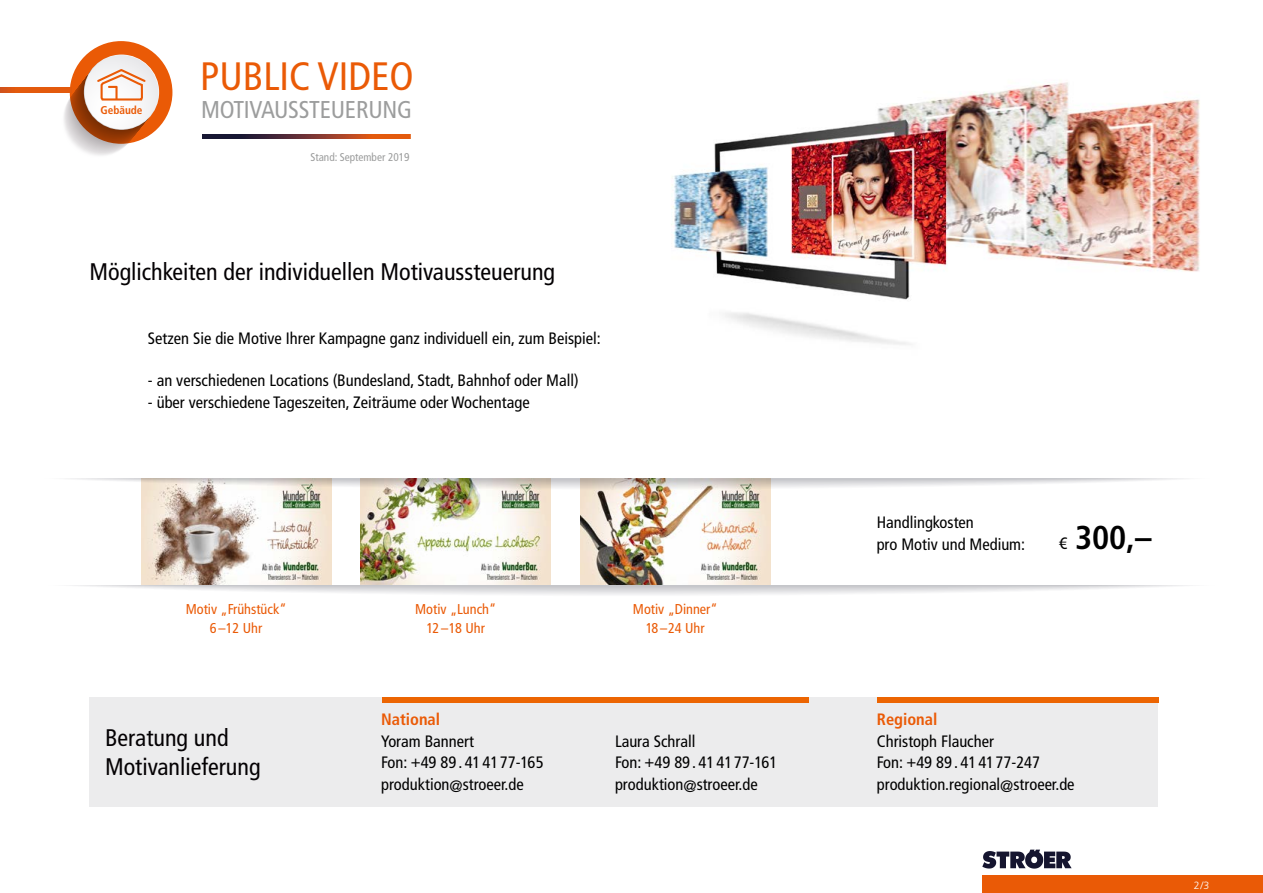
<style>
.page{position:relative;width:1263px;height:893px;background:#fff}
.page>*{position:absolute;margin:0;border:0;box-sizing:border-box;transform-origin:0 0}
.t1{font:condensed 39.6px "Frutiger LT Std";color:#ea5a06}
.t2{font:700 condensed 33px "Frutiger LT Std";color:#000}
.t3{font:condensed 24.3px "Frutiger LT Std";letter-spacing:-.01em;color:#9c9d9d}
.t4{font:condensed 24px/28.8px "Frutiger LT Std";color:#040103}
.t5{font:condensed 16.5px/21.5px "Frutiger LT Std";color:#000}
.t6{font:700 condensed 16.5px "Frutiger LT Std";color:#ea5a06}
.t7{font:condensed 14.25px/19.5px "Frutiger LT Std";color:#ea5a06;text-align:center}
.t8{font:condensed 11.25px "Frutiger LT Std";color:#9c9d9d}
.t9{font:700 condensed 11.25px "Frutiger LT Std";color:#ea5a06}
.t10{font:300 10.5px "Frutiger";color:#fff}
.s1{font-weight:400;font-size:16.5px}
</style>
<div class="page">
<div style="left:982px;top:876px;width:281px;height:17px;background:#ea5a06"></div>
<svg style="left:982px;top:850px;width:89px;height:19px"></svg>
<svg style="left:70px;top:41px;width:102px;height:103px;background:#cd5109"></svg>
<svg style="left:84px;top:55px;width:75px;height:75px"></svg>
<div style="left:85px;top:55px;width:73px;height:74px;background:linear-gradient(to right,#fcfcfc,#efeff1);border-radius:37px"></div>
<svg style="left:97px;top:69px;width:49px;height:32px"></svg>
<img style="left:0;top:87px;width:70px;height:5px">
<div style="left:89px;top:697px;width:1069px;height:110px;background:#ececed"></div>
<img style="left:202px;top:135px;width:208px;height:3px">
<img style="left:671px;top:82px;width:529px;height:263px">
<img style="left:580px;top:490px;width:190px;height:95px">
<img style="left:141px;top:490px;width:190px;height:95px">
<img style="left:361px;top:490px;width:190px;height:95px">
<svg style="left:70px;top:478px;width:1114px;height:12px"></svg>
<svg style="left:72px;top:585px;width:1118px;height:10px"></svg>
<div style="left:382px;top:697px;width:426px;height:5px;background:#ec6502"></div>
<div style="left:877px;top:697px;width:281px;height:5px;background:#ec6502"></div>
<p class="t9" style="left:101px;top:104px;width:44px">Gebäude</p>
<h1 class="t1" style="left:200px;top:53px;width:215px">PUBLIC VIDEO</h1>
<h3 class="t3" style="left:201px;top:96px;width:212px">MOTIVAUSSTEUERUNG</h3>
<p class="t8" style="left:310px;top:151px;width:101px">Stand: September 2019</p>
<h3 class="t4" style="left:89px;top:257px;width:467px">Möglichkeiten der individuellen Motivaussteuerung</h3>
<p class="t5" style="left:148px;top:327px;width:454px">Setzen Sie die Motive Ihrer Kampagne ganz individuell ein, zum Beispiel:</p>
<p class="t5" style="left:148px;top:370px;width:432px">- an verschiedenen Locations (Bundesland, Stadt, Bahnhof oder Mall)</p>
<p class="t5" style="left:148px;top:392px;width:383px">- über verschiedene Tageszeiten, Zeiträume oder Wochentage</p>
<p class="t7" style="left:186px;top:599px;width:102px">Motiv „Frühstück“<br>6–12 Uhr</p>
<p class="t7" style="left:415px;top:599px;width:83px">Motiv „Lunch“<br>12–18 Uhr</p>
<p class="t7" style="left:633px;top:599px;width:86px">Motiv „Dinner“<br>18 –24 Uhr</p>
<h3 class="t4" style="left:105px;top:723px;width:157px">Beratung und<br>Motivanlieferung</h3>
<p class="t6" style="left:381px;top:710px;width:61px">National</p>
<p class="t5" style="left:381px;top:731px;width:94px">Yoram Bannert</p>
<p class="t5" style="left:615px;top:731px;width:82px">Laura Schrall</p>
<p class="t5" style="left:381px;top:752px;width:164px">Fon: +49 89 . 41 4177-165</p>
<p class="t5" style="left:615px;top:752px;width:164px">Fon: +49 89 . 41 4177-161</p>
<p class="t5" style="left:381px;top:773px;width:144px">produktion@stroeer.de</p>
<p class="t5" style="left:615px;top:773px;width:144px">produktion@stroeer.de</p>
<p class="t5" style="left:877px;top:512px;width:150px">Handlingkosten<br>pro Motiv und Medium:</p>
<h2 class="t2" style="left:1059px;top:518px;width:94px"><span class="s1">€</span> 300,–</h2>
<p class="t6" style="left:877px;top:710px;width:62px">Regional</p>
<p class="t5" style="left:877px;top:731px;width:199px">Christoph Flaucher<br>Fon: +49 89 . 41 4177-247 produktion.regional@stroeer.de</p>
<p class="t10" style="left:1194px;top:879px;width:17px">2/3</p>
</div>
